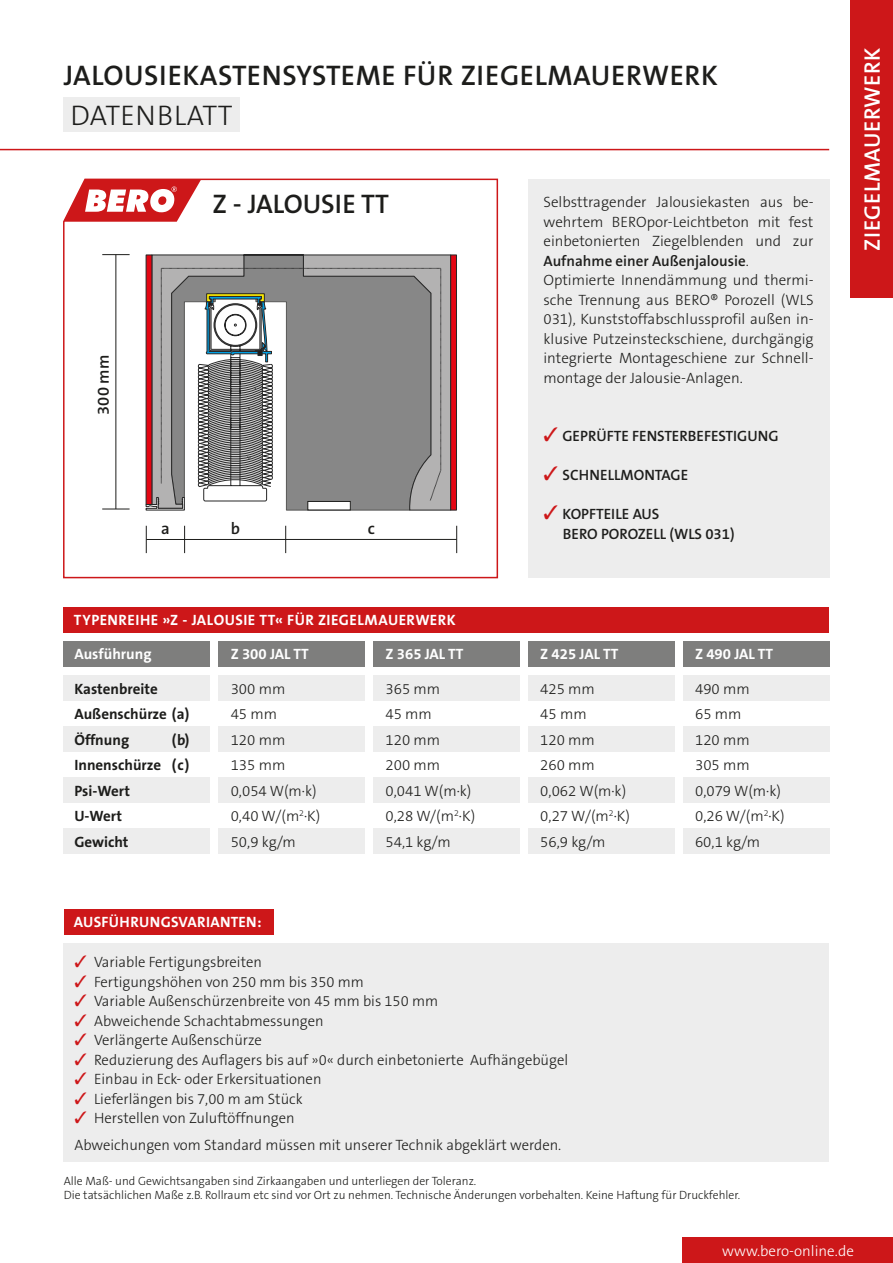
<style>
.page{position:relative;width:893px;height:1263px;background:#fff}
.page>*{position:absolute;margin:0;border:0;box-sizing:border-box;transform-origin:0 0}
.t1{font:600 28.5px "The Sans B6";letter-spacing:.02em;color:#1d1d1b}
.t2{font:300 28.5px "The Sans B3";letter-spacing:.02em;color:#1d1d1b}
.t3{font:600 27px "The Sans B6";color:#1d1d1b}
.t4{font:600 22.5px "The Sans B6";letter-spacing:.02em;color:#fff}
.t5{font:600 16.5px "The Sans B6";color:#1d1d1b}
.t6{font:300 15px/25.5px "The Sans B3";color:#1d1d1b}
.t7{font:600 15px/19.5px "The Sans B6";color:#1d1d1b}
.t8{font:700 15px "The Sans B7";letter-spacing:.02em;color:#fff}
.t9{font:700 15px/25.5px "The Sans B7";color:#1d1d1b}
.t10{font:300 15px "The Sans B3";color:#fff}
.t11{font:700 15px "The Sans B7";color:#fff}
.t12{font:300 12px/14.4px "The Sans B3";color:#1d1d1b}
.s1{font-family:"The Sans B3";font-weight:300}
.s2{color:#cd1719}
</style>
<div class="page">
<svg style="left:63px;top:178px;width:436px;height:401px"></svg>
<div style="left:850px;top:0;width:43px;height:298px;background:#cd1719"></div>
<div style="left:64px;top:943px;width:765px;height:219px;background:#ededed"></div>
<div style="left:528px;top:180px;width:301px;height:398px;background:#ededed"></div>
<div style="left:64px;top:909px;width:210px;height:25px;background:#cd1719"></div>
<div style="left:64px;top:607px;width:765px;height:25px;background:#cd1719"></div>
<div style="left:683px;top:1237px;width:210px;height:26px;background:#cd1719"></div>
<hr style="left:0;top:149px;width:829px;height:1px;background:#cd1719">
<svg style="left:63px;top:180px;width:138px;height:42px"></svg>
<div style="left:64px;top:98px;width:176px;height:34px;background:#ededed"></div>
<hr style="left:115px;top:255px;width:1px;height:254px;background:#1d1d1b">
<hr style="left:146px;top:539px;width:311px;height:1px;background:#1d1d1b">
<svg style="left:102px;top:509px;width:28px;height:1px"></svg>
<svg style="left:102px;top:254px;width:28px;height:1px"></svg>
<svg style="left:456px;top:526px;width:1px;height:27px"></svg>
<svg style="left:285px;top:526px;width:1px;height:27px"></svg>
<svg style="left:146px;top:526px;width:1px;height:27px"></svg>
<svg style="left:184px;top:526px;width:1px;height:27px"></svg>
<svg style="left:152px;top:255px;width:298px;height:255px;background:#a7a6a6"></svg>
<svg style="left:146px;top:255px;width:6px;height:13px"></svg>
<div style="left:450px;top:255px;width:7px;height:255px;background:#e30613;border:1px solid #272727"></div>
<svg style="left:146px;top:268px;width:295px;height:242px;background:#999696"></svg>
<div style="left:308px;top:501px;width:42px;height:9px;background:#fff"></div>
<div style="left:308px;top:501px;width:42px;height:9px;border:1px solid #1d1d1b"></div>
<div style="left:219px;top:675px;width:146px;height:26px;background:#ededed"></div>
<div style="left:219px;top:726px;width:146px;height:26px;background:#ededed"></div>
<div style="left:219px;top:777px;width:146px;height:26px;background:#ededed"></div>
<div style="left:219px;top:828px;width:146px;height:26px;background:#ededed"></div>
<div style="left:64px;top:675px;width:146px;height:26px;background:#ededed"></div>
<div style="left:64px;top:726px;width:146px;height:26px;background:#ededed"></div>
<div style="left:64px;top:777px;width:146px;height:26px;background:#ededed"></div>
<div style="left:64px;top:828px;width:146px;height:26px;background:#ededed"></div>
<div style="left:64px;top:641px;width:146px;height:25px;background:#7e7e7d"></div>
<div style="left:219px;top:641px;width:146px;height:25px;background:#7e7e7d"></div>
<div style="left:373px;top:675px;width:147px;height:26px;background:#ededed"></div>
<div style="left:373px;top:726px;width:147px;height:26px;background:#ededed"></div>
<div style="left:373px;top:777px;width:147px;height:26px;background:#ededed"></div>
<div style="left:373px;top:828px;width:147px;height:26px;background:#ededed"></div>
<div style="left:373px;top:641px;width:147px;height:25px;background:#7e7e7d"></div>
<div style="left:528px;top:675px;width:146px;height:26px;background:#ededed"></div>
<div style="left:528px;top:726px;width:146px;height:26px;background:#ededed"></div>
<div style="left:528px;top:777px;width:146px;height:26px;background:#ededed"></div>
<div style="left:528px;top:828px;width:146px;height:26px;background:#ededed"></div>
<div style="left:528px;top:641px;width:146px;height:25px;background:#7e7e7d"></div>
<div style="left:683px;top:675px;width:146px;height:26px;background:#ededed"></div>
<div style="left:683px;top:726px;width:146px;height:26px;background:#ededed"></div>
<div style="left:683px;top:777px;width:146px;height:26px;background:#ededed"></div>
<div style="left:683px;top:828px;width:146px;height:26px;background:#ededed"></div>
<div style="left:683px;top:641px;width:146px;height:25px;background:#7e7e7d"></div>
<h1 class="t1" style="left:64px;top:60px;width:656px">JALOUSIEKASTENSYSTEME FÜR ZIEGELMAUERWERK</h1>
<h1 class="t2" style="left:71px;top:101px;width:164px">DATENBLATT</h1>
<h2 class="t3" style="left:212px;top:189px;width:178px">Z - JALOUSIE TT</h2>
<p class="t5" style="left:95px;top:415px;width:61px;rotate:-90deg">300 mm</p>
<p class="t5" style="left:161px;top:520px;width:10px">a</p>
<p class="t5" style="left:231px;top:520px;width:11px">b</p>
<p class="t5" style="left:368px;top:520px;width:9px">c</p>
<p class="t6" style="left:543px;top:193px;width:272px;line-height:19.5px;text-align:justify">Selbsttragender Jalousiekasten aus be&shy;wehrtem BEROpor-Leichtbeton mit fest einbetonierten Ziegelblenden und zur</p>
<p class="t7" style="left:543px;top:251px;width:207px">Aufnahme einer Außenjalousie<span class="s1">.</span></p>
<p class="t6" style="left:543px;top:271px;width:272px;line-height:19.5px;text-align:justify">Optimierte Innendämmung und thermi&shy;sche Trennung aus BERO® Porozell (WLS 031), Kunststoffabschlussprofil außen in&shy;klusive Putzeinsteckschiene, durchgängig integrierte Montageschiene zur Schnell&shy;montage der Jalousie-Anlagen.</p>
<p class="t7" style="left:543px;top:427px;width:237px"><span class="s2">✓</span> GEPRÜFTE FENSTERBEFESTIGUNG</p>
<p class="t7" style="left:543px;top:466px;width:146px"><span class="s2">✓</span> SCHNELLMONTAGE</p>
<p class="t7" style="left:563px;top:505px;width:173px;text-indent:-19px"><span class="s2">✓</span> KOPFTEILE AUS<br>BERO POROZELL (WLS 031)</p>
<h3 class="t4" style="left:860px;top:251px;width:205px;rotate:-90deg">ZIEGELMAUERWERK</h3>
<p class="t8" style="left:74px;top:612px;width:383px">TYPENREIHE »Z - JALOUSIE TT« FÜR ZIEGELMAUERWERK</p>
<p class="t11" style="left:74px;top:646px;width:79px">Ausführung</p>
<p class="t8" style="left:231px;top:646px;width:80px">Z 300 JAL TT</p>
<p class="t9" style="left:74px;top:676px;width:116px">Kastenbreite<br>Außenschürze (a)<br>Öffnung</p>
<p class="t9" style="left:74px;top:727px;width:117px;text-indent:98px">(b)<br>Innenschürze (c)<br>Psi-Wert<br>U-Wert<br>Gewicht</p>
<p class="t6" style="left:231px;top:677px;width:91px">300 mm<br>45 mm<br>120 mm<br>135 mm<br>0,054 W(m·k)<br>0,40 W/(m<sup>2</sup>·K)<br>50,9 kg/m</p>
<p class="t8" style="left:74px;top:914px;width:189px">AUSFÜHRUNGSVARIANTEN:</p>
<p class="t8" style="left:385px;top:646px;width:80px">Z 365 JAL TT</p>
<p class="t6" style="left:385px;top:677px;width:91px">365 mm<br>45 mm<br>120 mm<br>200 mm<br>0,041 W(m·k)<br>0,28 W/(m<sup>2</sup>·K)<br>54,1 kg/m</p>
<p class="t8" style="left:540px;top:646px;width:80px">Z 425 JAL TT</p>
<p class="t6" style="left:540px;top:677px;width:91px">425 mm<br>45 mm<br>120 mm<br>260 mm<br>0,062 W(m·k)<br>0,27 W/(m<sup>2</sup>·K)<br>56,9 kg/m</p>
<p class="t6" style="left:74px;top:950px;width:189px"><span class="s2">✓</span> Variable Fertigungsbreiten</p>
<p class="t6" style="left:74px;top:969px;width:291px"><span class="s2">✓</span> Fertigungshöhen von 250 mm bis 350 mm</p>
<p class="t6" style="left:74px;top:989px;width:365px"><span class="s2">✓</span> Variable Außenschürzenbreite von 45 mm bis 150 mm</p>
<p class="t6" style="left:74px;top:1008px;width:251px"><span class="s2">✓</span> Abweichende Schachtabmessungen</p>
<p class="t6" style="left:74px;top:1028px;width:189px"><span class="s2">✓</span> Verlängerte Außenschürze</p>
<p class="t6" style="left:74px;top:1047px;width:495px"><span class="s2">✓</span> Reduzierung des Auflagers bis auf »0« durch einbetonierte Aufhängebügel</p>
<p class="t6" style="left:74px;top:1067px;width:249px"><span class="s2">✓</span> Einbau in Eck- oder Erkersituationen</p>
<p class="t6" style="left:74px;top:1086px;width:230px"><span class="s2">✓</span> Lieferlängen bis 7,00 m am Stück</p>
<p class="t6" style="left:74px;top:1105px;width:488px;line-height:27px"><span class="s2">✓</span> Herstellen von Zuluftöffnungen<br>Abweichungen vom Standard müssen mit unserer Technik abgeklärt werden.</p>
<p class="t8" style="left:695px;top:646px;width:80px">Z 490 JAL TT</p>
<p class="t6" style="left:695px;top:677px;width:91px">490 mm<br>65 mm<br>120 mm<br>305 mm<br>0,079 W(m·k)<br>0,26 W/(m<sup>2</sup>·K)<br>60,1 kg/m</p>
<p class="t12" style="left:64px;top:1174px;width:678px">Alle Maß- und Gewichtsangaben sind Zirkaangaben und unterliegen der Toleranz.<br>Die tatsächlichen Maße z.B. Rollraum etc sind vor Ort zu nehmen. Technische Änderungen vorbehalten. Keine Haftung für Druckfehler.</p>
<p class="t10" style="left:722px;top:1243px;width:133px">www.bero-online.de</p>
</div>
